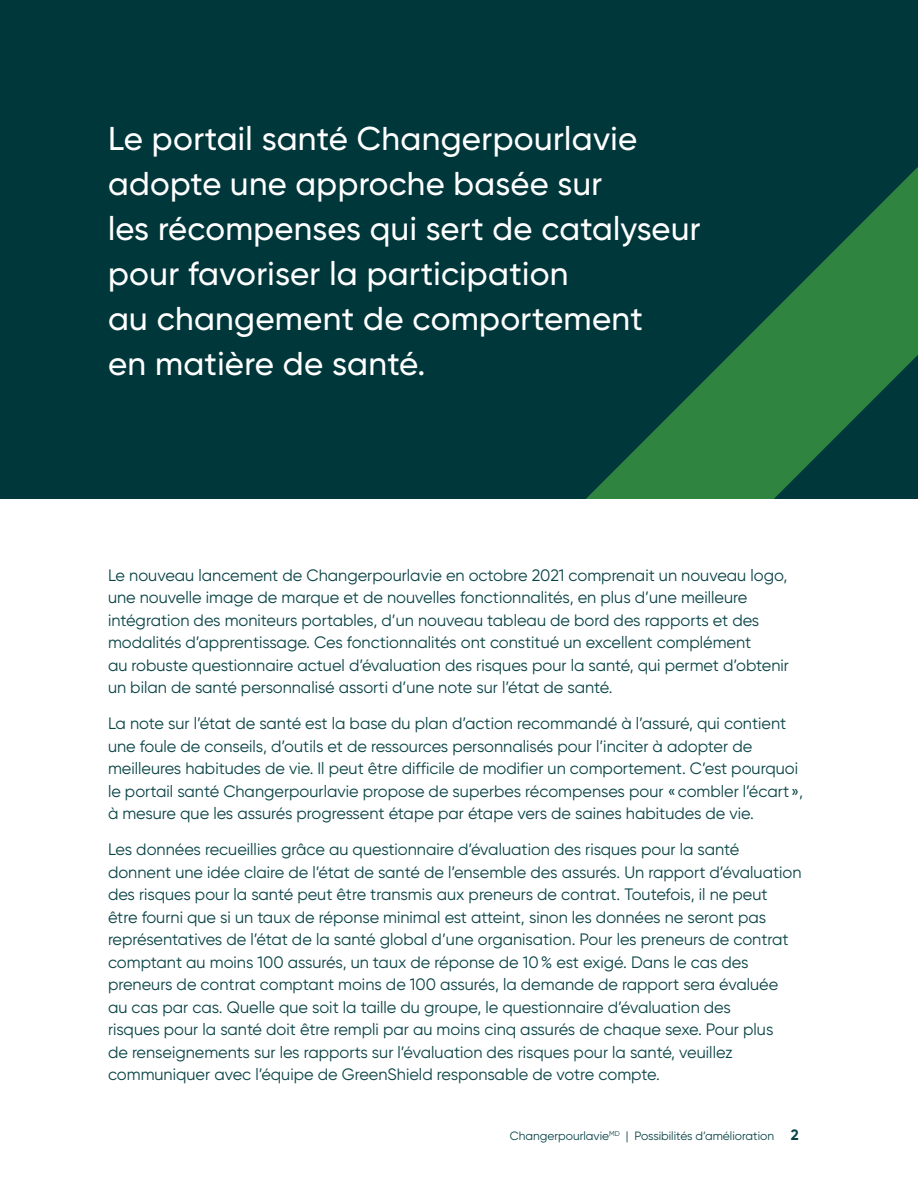
<style>
.page{position:relative;width:918px;height:1188px;background:#fff}
.page>*{position:absolute;margin:0;border:0;box-sizing:border-box;transform-origin:0 0}
.h2{font:500 33px/45px "Gilroy";letter-spacing:.01em;color:#fff}
.p{font:16.5px/22.5px "Gilroy";color:#094346}
.t1{font:12px "Gilroy";color:#094346}
.s1{font-weight:700;font-size:15px}
</style>
<div class="page">
<div style="left:0;top:0;width:918px;height:500px;background:#00373b"></div>
<svg style="left:516px;top:167px;width:402px;height:333px"></svg>
<h2 class="h2" style="left:108px;top:115px;width:594px">Le portail santé Changerpourlavie adopte une approche basée sur<br>les récompenses qui sert de catalyseur pour favoriser la participation<br>au changement de comportement<br>en matière de santé.</h2>
<p class="p" style="left:108px;top:563px;width:683px">Le nouveau lancement de Changerpourlavie en octobre 2021 comprenait un nouveau logo, une nouvelle image de marque et de nouvelles fonctionnalités, en plus d’une meilleure intégration des moniteurs portables, d’un nouveau tableau de bord des rapports et des modalités d’apprentissage. Ces fonctionnalités ont constitué un excellent complément<br>au robuste questionnaire actuel d’évaluation des risques pour la santé, qui permet d’obtenir un bilan de santé personnalisé assorti d’une note sur l’état de santé.</p>
<p class="p" style="left:108px;top:712px;width:697px">La note sur l’état de santé est la base du plan d’action recommandé à l’assuré, qui contient une foule de conseils, d’outils et de ressources personnalisés pour l’inciter à adopter de meilleures habitudes de vie. Il peut être difficile de modifier un comportement. C’est pourquoi le portail santé Changerpourlavie propose de superbes récompenses pour «combler l’écart », à mesure que les assurés progressent étape par étape vers de saines habitudes de vie.</p>
<p class="p" style="left:108px;top:838px;width:695px">Les données recueillies grâce au questionnaire d’évaluation des risques pour la santé donnent une idée claire de l’état de santé de l’ensemble des assurés. Un rapport d’évaluation des risques pour la santé peut être transmis aux preneurs de contrat. Toutefois, il ne peut<br>être fourni que si un taux de réponse minimal est atteint, sinon les données ne seront pas représentatives de l’état de la santé global d’une organisation. Pour les preneurs de contrat comptant au moins 100 assurés, un taux de réponse de 10% est exigé. Dans le cas des preneurs de contrat comptant moins de 100 assurés, la demande de rapport sera évaluée au cas par cas. Quelle que soit la taille du groupe, le questionnaire d’évaluation des<br>risques pour la santé doit être rempli par au moins cinq assurés de chaque sexe. Pour plus<br>de renseignements sur les rapports sur l’évaluation des risques pour la santé, veuillez communiquer avec l’équipe de GreenShield responsable de votre compte.</p>
<p class="t1" style="left:510px;top:1128px;width:291px">Changerpourlavie<sup>MD</sup> | Possibilités d’amélioration <span class="s1">2</span></p>
</div>
